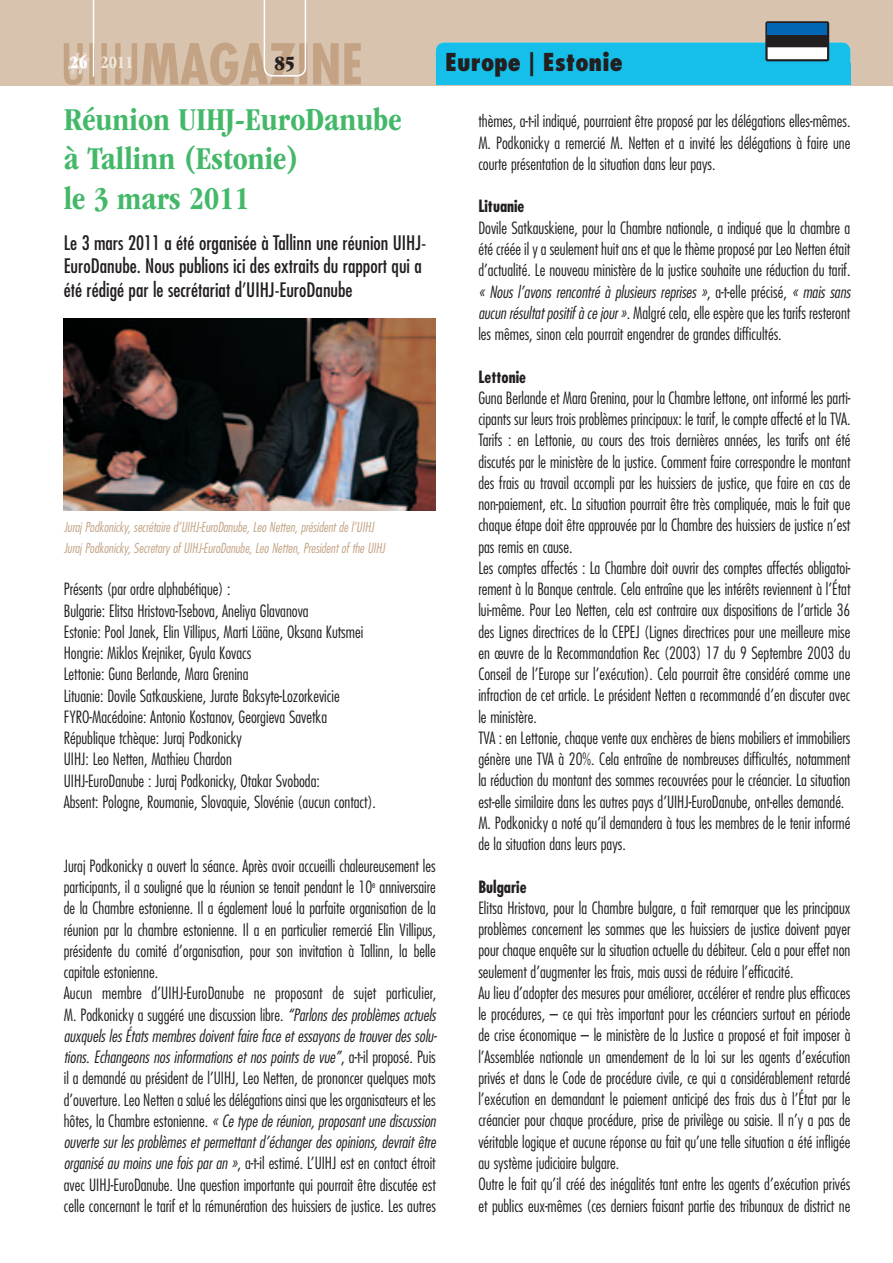
<style>
.page{position:relative;width:893px;height:1263px;background:#fff}
.page>*{position:absolute;margin:0;border:0;box-sizing:border-box;transform-origin:0 0}
.t1{font:700 condensed 33px/39.6px "ITC Garamond Std";color:#44b869}
.t2{font:800 condensed 24px "Futura Std";color:#231f20}
.t3{font:21px "ITC Garamond Std Ult Cond";color:#231f20}
.t4{font:condensed 19.5px/23.4px "Futura Std";color:#231f20}
.t5{font:700 condensed 18px "ITC Garamond Std";color:#f0e9df}
.t6{font:300 condensed 16.5px/21.3px "Futura Std";color:#231f20}
.t7{font:700 condensed 16.5px "Futura Std";color:#231f20}
.t8{font:italic 300 condensed 13.5px/21.3px "Futura Std";color:#c3a384}
.s1{font-family:"ITC Garamond Std Ult Cond";font-weight:400;font-stretch:normal;color:#fff}
.s2{font-style:italic}
</style>
<div class="page">
<div style="left:0;top:0;width:893px;height:85px;background:#d8c3ae"></div>
<svg style="left:64px;top:0;width:297px;height:85px"></svg>
<div style="left:436px;top:43px;width:414px;height:42px;background:#15bfe9;border-radius:9px"></div>
<svg style="left:765px;top:21px;width:64px;height:40px"></svg>
<div style="left:768px;top:23px;width:59px;height:12px;background:#0166b3"></div>
<div style="left:768px;top:35px;width:59px;height:12px;background:#231f20"></div>
<div style="left:768px;top:47px;width:59px;height:12px;background:#fff"></div>
<img style="left:64px;top:319px;width:372px;height:191px">
<p class="t5" style="left:70px;top:52px;width:65px"><span class="s1">26</span> 2011</p>
<p class="t3" style="left:274px;top:51px;width:22px">85</p>
<h2 class="t2" style="left:445px;top:47px;width:179px">Europe | Estonie</h2>
<h1 class="t1" style="left:64px;top:99px;width:339px">Réunion UIHJ-EuroDanube à Tallinn (Estonie)<br>le 3 mars 2011</h1>
<p class="t4" style="left:64px;top:231px;width:364px">Le 3 mars 2011 a été organisée à Tallinn une réunion UIHJ-<br>EuroDanube. Nous publions ici des extraits du rapport qui a été rédigé par le secrétariat d’UIHJ-EuroDanube</p>
<p class="t8" style="left:64px;top:516px;width:323px">Juraj Podkonicky, secrétaire d’UIHJ-EuroDanube, Leo Netten, président de l’UIHJ<br>Juraj Podkonicky, Secretary of UIHJ-EuroDanube, Leo Netten, President of the UIHJ</p>
<p class="t6" style="left:64px;top:579px;width:314px">Présents (par ordre alphabétique) :<br>Bulgarie: Elitsa Hristova-Tsebova, Aneliya Glavanova<br>Estonie: Pool Janek, Elin Villipus, Marti Lääne, Oksana Kutsmei Hongrie: Miklos Krejniker, Gyula Kovacs<br>Lettonie: Guna Berlande, Mara Grenina<br>Lituanie: Dovile Satkauskiene, Jurate Baksyte-Lozorkevicie FYRO-Macédoine: Antonio Kostanov, Georgieva Savetka République tchèque: Juraj Podkonicky<br>UIHJ: Leo Netten, Mathieu Chardon<br>UIHJ-EuroDanube : Juraj Podkonicky, Otakar Svoboda:<br>Absent: Pologne, Roumanie, Slovaquie, Slovénie (aucun contact).</p>
<p class="t6" style="left:64px;top:855px;width:375px">Juraj Podkonicky a ouvert la séance. Après avoir accueilli chaleureusement les participants, il a souligné que la réunion se tenait pendant le 10<sup>e</sup> anniversaire de la Chambre estonienne. Il a également loué la parfaite organisation de la réunion par la chambre estonienne. Il a en particulier remercié Elin Villipus, présidente du comité d’organisation, pour son invitation à Tallinn, la belle capitale estonienne.<br>Aucun membre d’UIHJ-EuroDanube ne proposant de sujet particulier, M. Podkonicky a suggéré une discussion libre. <span class="s2">“Parlons des problèmes actuels auxquels les États membres doivent faire face et essayons de trouver des solu&shy;tions. Echangeons nos informations et nos points de vue”</span>, a-t-il proposé. Puis il a demandé au président de l’UIHJ, Leo Netten, de prononcer quelques mots d’ouverture. Leo Netten a salué les délégations ainsi que les organisateurs et les hôtes, la Chambre estonienne. <span class="s2">« Ce type de réunion, proposant une discussion ouverte sur les problèmes et permettant d’échanger des opinions, devrait être organisé au moins une fois par an »</span>, a-t-il estimé. L’UIHJ est en contact étroit avec UIHJ-EuroDanube. Une question importante qui pourrait être discutée est celle concernant le tarif et la rémunération des huissiers de justice. Les autres</p>
<p class="t6" style="left:478px;top:111px;width:374px;text-align:justify">thèmes, a-t-il indiqué, pourraient être proposé par les délégations elles-mêmes.<br>M. Podkonicky a remercié M. Netten et a invité les délégations à faire une courte présentation de la situation dans leur pays.</p>
<p class="t7" style="left:478px;top:196px;width:48px">Lituanie</p>
<p class="t6" style="left:478px;top:217px;width:374px;text-align:justify">Dovile Satkauskiene, pour la Chambre nationale, a indiqué que la chambre a été créée il y a seulement huit ans et que le thème proposé par Leo Netten était d’actualité. Le nouveau ministère de la justice souhaite une réduction du tarif. <span class="s2">« Nous l’avons rencontré à plusieurs reprises »</span>, a-t-elle précisé, <span class="s2">« mais sans aucun résultat positif à ce jour »</span>. Malgré cela, elle espère que les tarifs resteront les mêmes, sinon cela pourrait engendrer de grandes difficultés.</p>
<p class="t7" style="left:478px;top:366px;width:49px">Lettonie</p>
<p class="t6" style="left:478px;top:387px;width:374px">Guna Berlande et Mara Grenina, pour la Chambre lettone, ont informé les parti&shy;cipants sur leurs trois problèmes principaux: le tarif, le compte affecté et la TVA.<br>Tarifs : en Lettonie, au cours des trois dernières années, les tarifs ont été discutés par le ministère de la justice. Comment faire correspondre le montant des frais au travail accompli par les huissiers de justice, que faire en cas de non-paiement, etc. La situation pourrait être très compliquée, mais le fait que chaque étape doit être approuvée par la Chambre des huissiers de justice n’est pas remis en cause.<br>Les comptes affectés : La Chambre doit ouvrir des comptes affectés obligatoi&shy;rement à la Banque centrale. Cela entraîne que les intérêts reviennent à l’État lui-même. Pour Leo Netten, cela est contraire aux dispositions de l’article 36 des Lignes directrices de la CEPEJ (Lignes directrices pour une meilleure mise en œuvre de la Recommandation Rec (2003) 17 du 9 Septembre 2003 du Conseil de l’Europe sur l’exécution). Cela pourrait être considéré comme une infraction de cet article. Le président Netten a recommandé d’en discuter avec le ministère.<br>TVA : en Lettonie, chaque vente aux enchères de biens mobiliers et immobiliers génère une TVA à 20%. Cela entraîne de nombreuses difficultés, notamment la réduction du montant des sommes recouvrées pour le créancier. La situation est-elle similaire dans les autres pays d’UIHJ-EuroDanube, ont-elles demandé.<br>M. Podkonicky a noté qu’il demandera à tous les membres de le tenir informé de la situation dans leurs pays.</p>
<p class="t7" style="left:478px;top:876px;width:50px">Bulgarie</p>
<p class="t6" style="left:478px;top:897px;width:374px">Elitsa Hristova, pour la Chambre bulgare, a fait remarquer que les principaux problèmes concernent les sommes que les huissiers de justice doivent payer pour chaque enquête sur la situation actuelle du débiteur. Cela a pour effet non seulement d’augmenter les frais, mais aussi de réduire l’efficacité.<br>Au lieu d’adopter des mesures pour améliorer, accélérer et rendre plus efficaces le procédures, – ce qui très important pour les créanciers surtout en période de crise économique – le ministère de la Justice a proposé et fait imposer à l’Assemblée nationale un amendement de la loi sur les agents d’exécution privés et dans le Code de procédure civile, ce qui a considérablement retardé l’exécution en demandant le paiement anticipé des frais dus à l’État par le créancier pour chaque procédure, prise de privilège ou saisie. Il n’y a pas de véritable logique et aucune réponse au fait qu’une telle situation a été infligée au système judiciaire bulgare.<br>Outre le fait qu’il créé des inégalités tant entre les agents d’exécution privés et publics eux-mêmes (ces derniers faisant partie des tribunaux de district ne</p>
</div>
